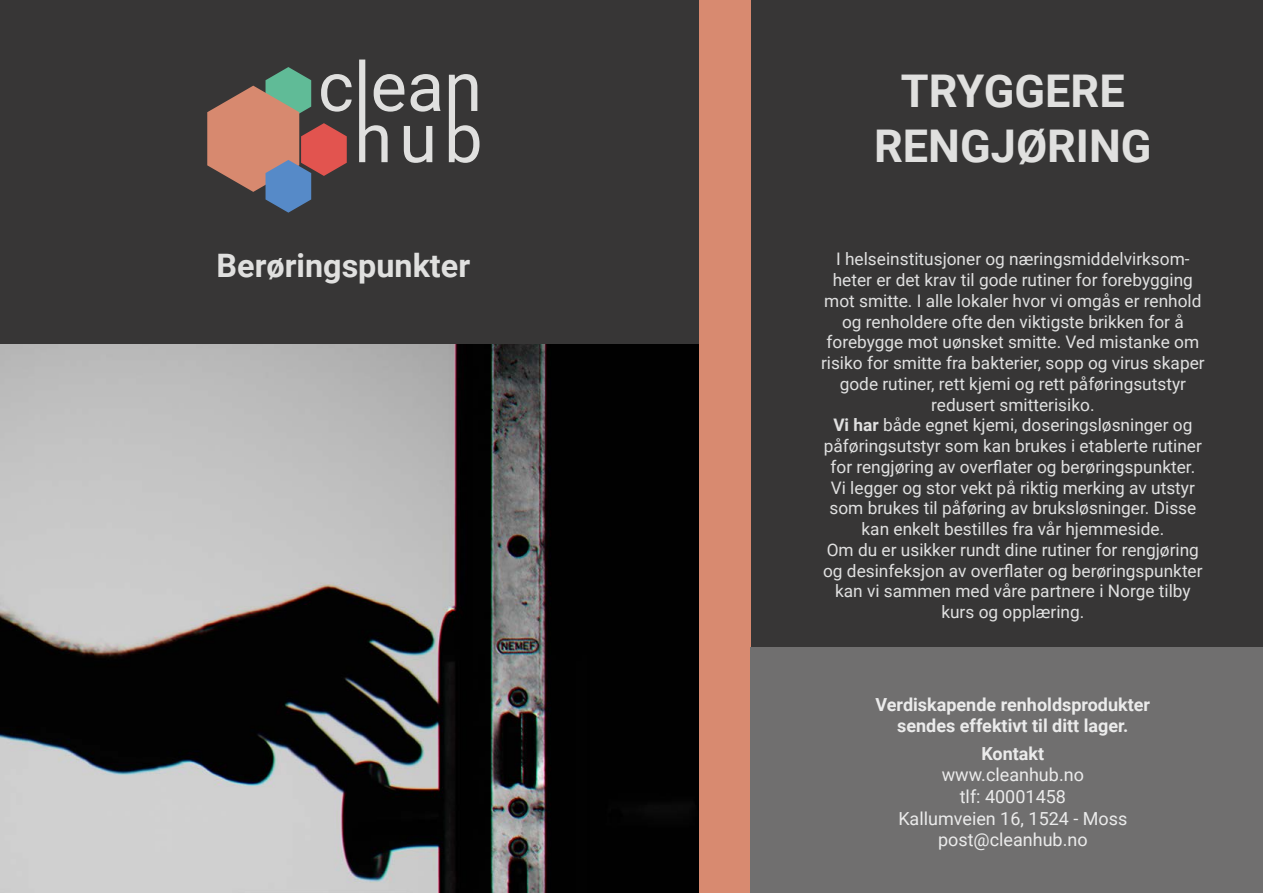
<style>
.page{position:relative;width:1263px;height:893px;background:#373636}
.page>*{position:absolute;margin:0;border:0;box-sizing:border-box;transform-origin:0 0}
.t1{font:700 45.15px/54.2px "Roboto";color:#e0e0df;text-align:center}
.t2{font:700 32.4px "Roboto";color:#e0e0df}
.t3{font:18px/21.6px "Roboto";color:#ebebeb;text-align:center}
.t4{font:700 18px/21.6px "Roboto";color:#ebebeb;text-align:center}
.t5{font:17.25px/20.7px "Roboto";color:#e0e0e0;text-align:center}
.s1{font-weight:700}
</style>
<div class="page">
<svg style="left:359px;top:60px;width:81px;height:103px"></svg>
<svg style="left:449px;top:74px;width:30px;height:89px"></svg>
<svg style="left:207px;top:67px;width:145px;height:146px"></svg>
<img style="left:0;top:344px;width:699px;height:549px">
<div style="left:699px;top:0;width:51px;height:893px;background:#d88a70"></div>
<div style="left:750px;top:647px;width:513px;height:246px;background:#706f6f"></div>
<h2 class="t2" style="left:217px;top:243px;width:255px">Berøringspunkter</h2>
<h1 class="t1" style="left:874px;top:63px;width:279px">TRYGGERE<br>RENGJØRING</h1>
<p class="t5" style="left:821px;top:248px;width:385px">I helseinstitusjoner og næringsmiddelvirksom&shy;heter er det krav til gode rutiner for forebygging mot smitte. I alle lokaler hvor vi omgås er renhold og renholdere ofte den viktigste brikken for å forebygge mot uønsket smitte. Ved mistanke om risiko for smitte fra bakterier, sopp og virus skaper gode rutiner, rett kjemi og rett påføringsutstyr redusert smitterisiko.<br><span class="s1">Vi har</span> både egnet kjemi, doseringsløsninger og påføringsutstyr som kan brukes i etablerte rutiner for rengjøring av overflater og berøringspunkter.<br>Vi legger og stor vekt på riktig merking av utstyr som brukes til påføring av bruksløsninger. Disse kan enkelt bestilles fra vår hjemmeside.<br>Om du er usikker rundt dine rutiner for rengjøring og desinfeksjon av overflater og berøringspunkter kan vi sammen med våre partnere i Norge tilby kurs og opplæring.</p>
<p class="t4" style="left:875px;top:693px;width:276px">Verdiskapende renholdsprodukter sendes effektivt til ditt lager.</p>
<p class="t4" style="left:981px;top:742px;width:64px">Kontakt</p>
<p class="t3" style="left:898px;top:763px;width:231px">www.cleanhub.no<br>tlf: 40001458<br>Kallumveien 16, 1524 - Moss post@cleanhub.no</p>
</div>
